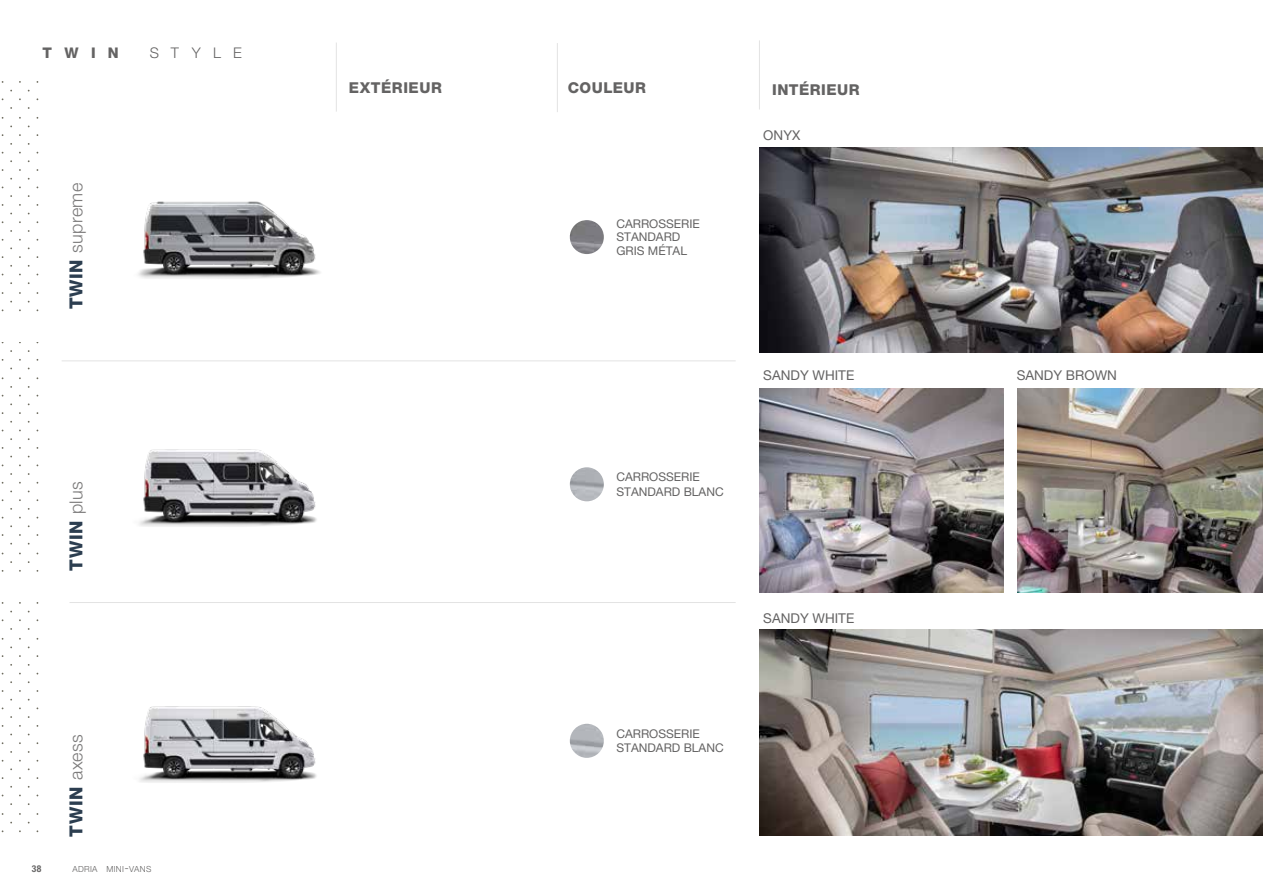
<style>
.page{position:relative;width:1263px;height:893px;background:#fff}
.page>*{position:absolute;margin:0;border:0;box-sizing:border-box;transform-origin:0 0}
.t1{font:300 18px "Helvetica Neue LT Pro";letter-spacing:.02em;color:#7c7b7b}
.t2{font:800 18px "Helvetica Neue LT Pro";color:#2c3e50}
.t3{font:800 15px "Helvetica Neue LT Pro";letter-spacing:.035em;color:#646363}
.t4{font:300 14.7px "Helvetica Neue LT Pro";letter-spacing:.83em;color:#646363}
.t5{font:800 14.7px "Helvetica Neue LT Pro";color:#646363}
.t6{font:13.5px "Helvetica Neue LT Pro";color:#646363}
.t7{font:12px/13.5px "Helvetica Neue LT Pro";color:#646363}
.t8{font:700 condensed 9.45px "Helvetica Neue LT Pro";color:#646363}
.t9{font:300 8.4px "Helvetica Neue LT Pro";letter-spacing:.035em;color:#646363}
.s1{font-weight:800;color:#2c3e50}
.s2{font-weight:300;color:#7c7b7b}
.s3{font-size:12px}
</style>
<div class="page">
<img style="left:570px;top:724px;width:34px;height:34px;border-radius:17px">
<img style="left:570px;top:467px;width:34px;height:34px;border-radius:17px">
<img style="left:570px;top:220px;width:34px;height:34px;border-radius:17px">
<img style="left:138px;top:201px;width:183px;height:78px">
<img style="left:139px;top:449px;width:178px;height:78px">
<img style="left:139px;top:706px;width:178px;height:77px">
<hr style="left:62px;top:361px;width:674px;height:1px;background:#e3e3e3">
<hr style="left:69px;top:602px;width:667px;height:1px;background:#e3e3e3">
<hr style="left:336px;top:43px;width:1px;height:69px;background:#e3e3e3">
<img style="left:759px;top:148px;width:504px;height:205px">
<img style="left:1018px;top:389px;width:244px;height:203px">
<img style="left:759px;top:389px;width:244px;height:203px">
<hr style="left:759px;top:40px;width:1px;height:69px;background:#e3e3e3">
<hr style="left:557px;top:43px;width:1px;height:69px;background:#e3e3e3">
<img style="left:759px;top:630px;width:504px;height:206px">
<p class="t5" style="left:43px;top:44px;width:78px">twin</p>
<p class="t4" style="left:150px;top:43px;width:94px">STYLE</p>
<h1 class="t1" style="left:65px;top:309px;width:128px;rotate:-90deg"><span class="s1">TWIN</span> supreme</h1>
<h1 class="t2" style="left:65px;top:570px;width:91px;rotate:-90deg">TWIN <span class="s2">plus</span></h1>
<h1 class="t1" style="left:65px;top:837px;width:104px;rotate:-90deg"><span class="s1">TWIN</span> axess</h1>
<p class="t8" style="left:32px;top:863px;width:11px">38</p>
<p class="t9" style="left:73px;top:864px;width:80px">ADRIA MINI<span class="s3">-</span>VANS</p>
<p class="t3" style="left:349px;top:78px;width:95px">EXTÉRIEUR</p>
<p class="t3" style="left:772px;top:80px;width:89px">INTÉRIEUR</p>
<p class="t3" style="left:568px;top:79px;width:80px">COULEUR</p>
<p class="t7" style="left:616px;top:217px;width:85px">CARROSSERIE<br>STANDARD<br>GRIS MÉTAL</p>
<p class="t6" style="left:763px;top:128px;width:39px">ONYX</p>
<p class="t7" style="left:616px;top:470px;width:109px;line-height:14.4px">CARROSSERIE<br>STANDARD BLANC</p>
<p class="t6" style="left:763px;top:367px;width:92px">SANDY WHITE</p>
<p class="t6" style="left:1017px;top:367px;width:102px">SANDY BROWN</p>
<p class="t6" style="left:763px;top:610px;width:92px">SANDY WHITE</p>
<p class="t7" style="left:616px;top:726px;width:109px;line-height:14.4px">CARROSSERIE<br>STANDARD BLANC</p>
</div>
